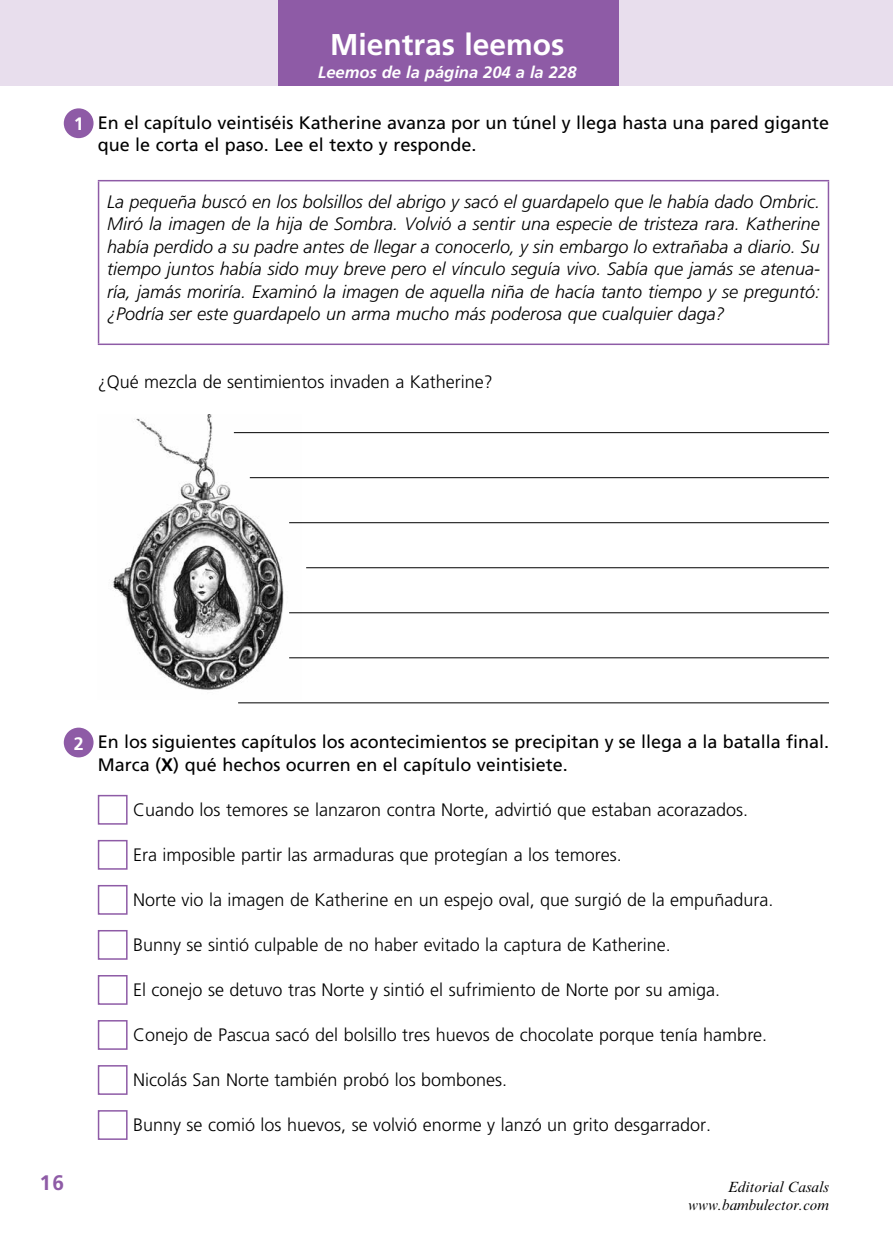
<style>
.page{position:relative;width:893px;height:1234px;background:#fff}
.page>*{position:absolute;margin:0;border:0;box-sizing:border-box;transform-origin:0 0}
.t1{font:700 30px "Frutiger";color:#fff}
.t2{font:700 21px "Frutiger";color:#8e5ba6}
.t3{font:300 18px "Frutiger LT Std";color:#000}
.t4{font:italic 300 18px/22.5px "Frutiger LT Std";color:#000;text-align:justify}
.t5{font:18px/22.5px "Frutiger LT Std";color:#000}
.t6{font:700 18px "Frutiger";color:#fff}
.t7{font:italic 700 16.5px "Frutiger";color:#fff}
.t8{font:italic 15px/18px "Times New Roman MT Std";color:#000;text-align:right}
.s1{font-weight:700}
</style>
<div class="page">
<img style="left:112px;top:414px;width:189px;height:276px">
<div style="left:0;top:0;width:893px;height:85px;background:#e8deed"></div>
<div style="left:64px;top:108px;width:30px;height:30px;background:#8e5ba6;border-radius:50%"></div>
<div style="left:64px;top:727px;width:30px;height:30px;background:#8e5ba6;border-radius:50%"></div>
<div style="left:278px;top:0;width:340px;height:85px;background:#8e5ba6"></div>
<hr style="left:98px;top:180px;width:731px;height:1px;background:#8e5ba6">
<hr style="left:98px;top:181px;width:1px;height:162px;background:#8e5ba6">
<hr style="left:828px;top:181px;width:1px;height:162px;background:#8e5ba6">
<hr style="left:98px;top:343px;width:731px;height:2px;background:#8e5ba6">
<hr style="left:234px;top:432px;width:595px;height:1px;background:#000">
<hr style="left:250px;top:477px;width:579px;height:1px;background:#000">
<hr style="left:289px;top:522px;width:540px;height:1px;background:#000">
<hr style="left:306px;top:567px;width:523px;height:1px;background:#000">
<hr style="left:289px;top:612px;width:540px;height:1px;background:#000">
<hr style="left:289px;top:657px;width:540px;height:1px;background:#000">
<hr style="left:238px;top:702px;width:591px;height:1px;background:#000">
<div style="left:98px;top:794px;width:30px;height:30px;border:2px solid #8e5ba6"></div>
<div style="left:98px;top:839px;width:30px;height:30px;border:2px solid #8e5ba6"></div>
<div style="left:98px;top:884px;width:30px;height:30px;border:2px solid #8e5ba6"></div>
<div style="left:98px;top:929px;width:30px;height:30px;border:2px solid #8e5ba6"></div>
<div style="left:98px;top:974px;width:30px;height:30px;border:2px solid #8e5ba6"></div>
<div style="left:98px;top:1019px;width:30px;height:30px;border:2px solid #8e5ba6"></div>
<div style="left:98px;top:1064px;width:30px;height:30px;border:2px solid #8e5ba6"></div>
<div style="left:98px;top:1109px;width:30px;height:30px;border:2px solid #8e5ba6"></div>
<p class="t6" style="left:74px;top:114px;width:12px">1</p>
<h1 class="t1" style="left:330px;top:27px;width:236px">Mientras leemos</h1>
<p class="t7" style="left:318px;top:62px;width:260px">Leemos de la página 204 a la 228</p>
<p class="t5" style="left:98px;top:111px;width:733px">En el capítulo veintiséis Katherine avanza por un túnel y llega hasta una pared gigante que le corta el paso. Lee el texto y responde.</p>
<p class="t4" style="left:107px;top:190px;width:714px">La pequeña buscó en los bolsillos del abrigo y sacó el guardapelo que le había dado Ombric.<br>Miró la imagen de la hija de Sombra. Volvió a sentir una especie de tristeza rara. Katherine había perdido a su padre antes de llegar a conocerlo, y sin embargo lo extrañaba a diario. Su tiempo juntos había sido muy breve pero el vínculo seguía vivo. Sabía que jamás se atenua&shy;ría, jamás moriría. Examinó la imagen de aquella niña de hacía tanto tiempo y se preguntó: ¿Podría ser este guardapelo un arma mucho más poderosa que cualquier daga?</p>
<p class="t3" style="left:98px;top:371px;width:397px">¿Qué mezcla de sentimientos invaden a Katherine?</p>
<p class="t6" style="left:74px;top:732px;width:12px">2</p>
<p class="t5" style="left:98px;top:730px;width:733px">En los siguientes capítulos los acontecimientos se precipitan y se llega a la batalla final.<br>Marca (<span class="s1">X</span>) qué hechos ocurren en el capítulo veintisiete.</p>
<p class="t3" style="left:133px;top:799px;width:617px">Cuando los temores se lanzaron contra Norte, advirtió que estaban acorazados.</p>
<p class="t3" style="left:133px;top:844px;width:490px">Era imposible partir las armaduras que protegían a los temores.</p>
<p class="t3" style="left:133px;top:889px;width:642px">Norte vio la imagen de Katherine en un espejo oval, que surgió de la empuñadura.</p>
<p class="t3" style="left:133px;top:934px;width:539px">Bunny se sintió culpable de no haber evitado la captura de Katherine.</p>
<p class="t3" style="left:133px;top:979px;width:589px">El conejo se detuvo tras Norte y sintió el sufrimiento de Norte por su amiga.</p>
<p class="t3" style="left:133px;top:1024px;width:636px">Conejo de Pascua sacó del bolsillo tres huevos de chocolate porque tenía hambre.</p>
<p class="t3" style="left:133px;top:1069px;width:376px">Nicolás San Norte también probó los bombones.</p>
<p class="t3" style="left:133px;top:1114px;width:580px">Bunny se comió los huevos, se volvió enorme y lanzó un grito desgarrador.</p>
<p class="t2" style="left:40px;top:1170px;width:26px">16</p>
<p class="t8" style="left:688px;top:1177px;width:142px">Editorial Casals www.bambulector.com</p>
</div>
